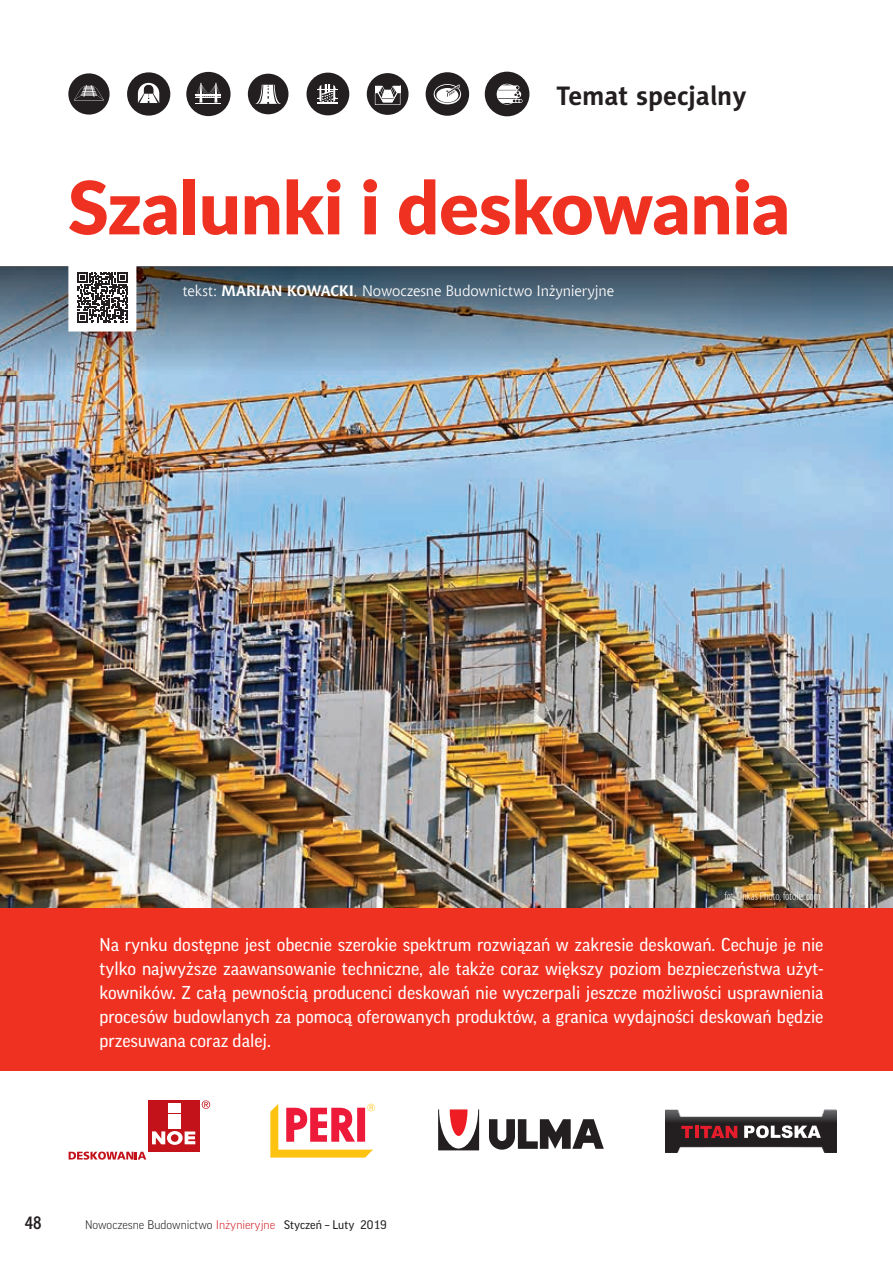
<style>
.page{position:relative;width:893px;height:1263px;background:#fff}
.page>*{position:absolute;margin:0;border:0;box-sizing:border-box;transform-origin:0 0}
.t1{font:900 73.5px "Lato";color:#ef3122}
.t2{font:700 27px "Naomi Sans EFN";color:#231f20}
.t3{font:18px/24px "Good Pro";color:#fff;text-align:justify}
.t4{font:700 18px "Aerton Cnd EFN";color:#231f20}
.t5{font:15px "Chianti EU";letter-spacing:-.01em;color:#fff}
.t6{font:300 12px "Good Pro";color:#231f20}
.t7{font:300 condensed 12px "Myriad Pro";color:#fff}
.s1{font-weight:700}
.s2{color:#d1232a}
.s3{font-weight:400}
</style>
<div class="page">
<img style="left:0;top:268px;width:893px;height:640px">
<hr style="left:0;top:267px;width:893px;height:1px;background:#334758">
<div style="left:367px;top:73px;width:41px;height:42px;background:#231f20;border-radius:50%"></div>
<svg style="left:375px;top:85px;width:25px;height:20px"></svg>
<div style="left:426px;top:72px;width:43px;height:44px;background:#231f20;border-radius:50%"></div>
<svg style="left:434px;top:84px;width:27px;height:20px"></svg>
<svg style="left:435px;top:85px;width:25px;height:18px"></svg>
<div style="left:436px;top:88px;width:22px;height:14px;background:#fff;border-radius:50%"></div>
<svg style="left:446px;top:85px;width:14px;height:12px"></svg>
<div style="left:127px;top:72px;width:43px;height:44px;background:#231f20;border-radius:50%"></div>
<svg style="left:138px;top:83px;width:21px;height:20px"></svg>
<div style="left:248px;top:74px;width:40px;height:40px;background:#231f20;border-radius:50%"></div>
<svg style="left:255px;top:85px;width:26px;height:19px"></svg>
<div style="left:68px;top:73px;width:42px;height:42px;background:#231f20;border-radius:50%"></div>
<svg style="left:74px;top:85px;width:30px;height:15px"></svg>
<div style="left:307px;top:73px;width:42px;height:42px;background:#231f20;border-radius:50%"></div>
<hr style="left:317px;top:102px;width:21px;height:2px;background:#fff">
<svg style="left:317px;top:84px;width:21px;height:18px"></svg>
<div style="left:186px;top:72px;width:45px;height:44px;background:#231f20;border-radius:50%"></div>
<svg style="left:196px;top:83px;width:25px;height:21px"></svg>
<div style="left:485px;top:72px;width:44px;height:44px;background:#231f20;border-radius:50%"></div>
<svg style="left:497px;top:84px;width:26px;height:20px"></svg>
<div style="left:0;top:908px;width:893px;height:162px;background:#ef3122"></div>
<div style="left:148px;top:1100px;width:51px;height:52px;background:#c4121a"></div>
<svg style="left:152px;top:1131px;width:43px;height:14px"></svg>
<div style="left:168px;top:1124px;width:13px;height:5px;background:#fff"></div>
<hr style="left:168px;top:1119px;width:13px;height:4px;background:#fff">
<hr style="left:168px;top:1114px;width:13px;height:4px;background:#fff">
<hr style="left:168px;top:1109px;width:13px;height:4px;background:#fff">
<hr style="left:168px;top:1103px;width:13px;height:4px;background:#fff">
<svg style="left:202px;top:1100px;width:8px;height:9px"></svg>
<svg style="left:69px;top:1151px;width:77px;height:9px"></svg>
<svg style="left:665px;top:1109px;width:172px;height:44px"></svg>
<svg style="left:68px;top:266px;width:68px;height:66px"></svg>
<svg style="left:270px;top:1104px;width:105px;height:53px"></svg>
<svg style="left:438px;top:1109px;width:166px;height:42px"></svg>
<h2 class="t2" style="left:556px;top:79px;width:192px">Temat specjalny</h2>
<h1 class="t1" style="left:68px;top:152px;width:724px">Szalunki i deskowania</h1>
<p class="t5" style="left:183px;top:281px;width:433px">tekst: <span class="s1">MARIAN KOWACKI</span>, Nowoczesne Budownictwo Inżynieryjne</p>
<p class="t7" style="left:724px;top:889px;width:98px">fot. Unkas Photo, fotolia.com</p>
<p class="t3" style="left:99px;top:933px;width:725px">Na rynku dostępne jest obecnie szerokie spektrum rozwiązań w zakresie deskowań. Cechuje je nie tylko najwyższe zaawansowanie techniczne, ale także coraz większy poziom bezpieczeństwa użyt&shy;kowników. Z całą pewnością producenci deskowań nie wyczerpali jeszcze możliwości usprawnienia procesów budowlanych za pomocą oferowanych produktów, a granica wydajności deskowań będzie przesuwana coraz dalej.</p>
<p class="t4" style="left:25px;top:1212px;width:18px">48</p>
<p class="t6" style="left:85px;top:1218px;width:303px">Nowoczesne Budownictwo <span class="s2">Inżynieryjne</span> <span class="s3">Styczeń – Luty 2019</span></p>
</div>
